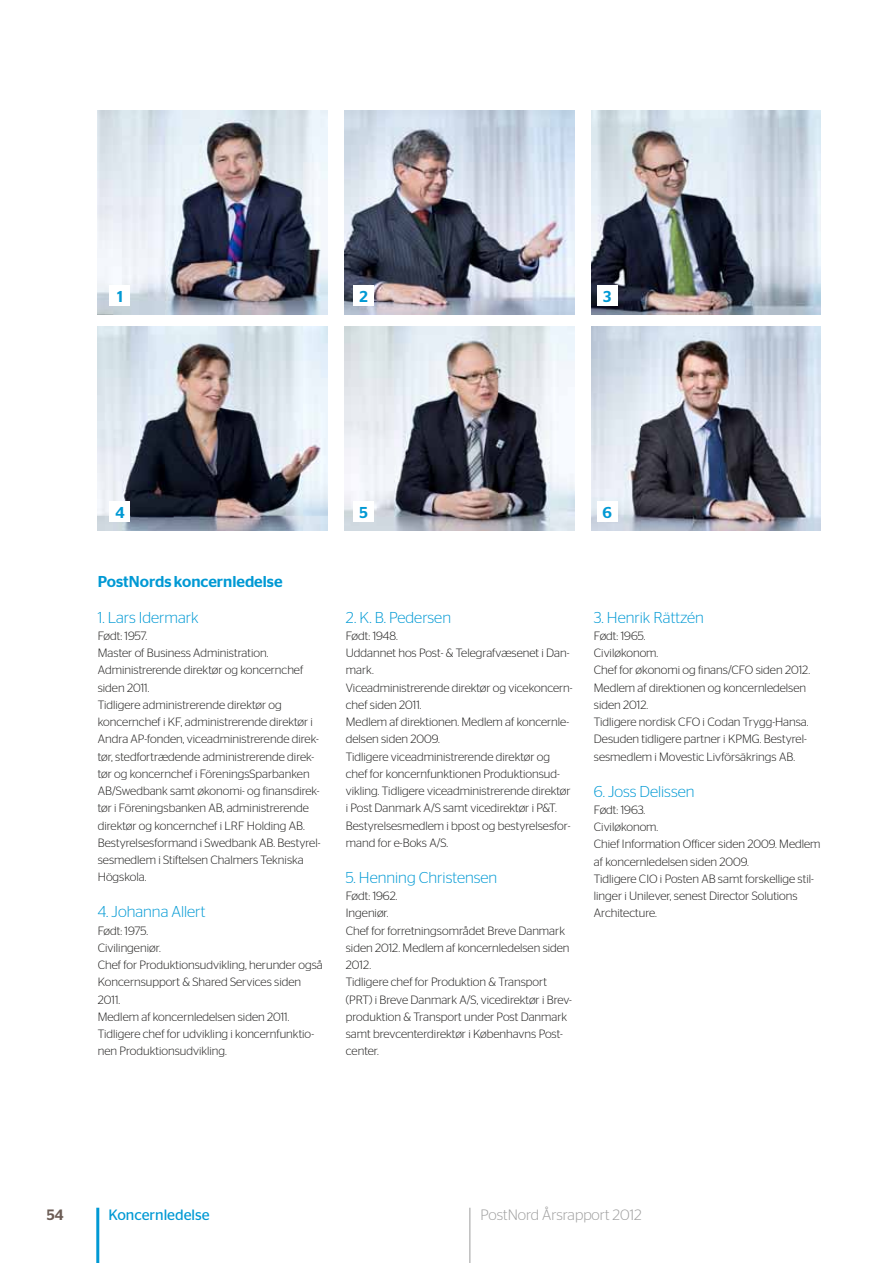
<style>
.page{position:relative;width:893px;height:1263px;background:#fff}
.page>*{position:absolute;margin:0;border:0;box-sizing:border-box;transform-origin:0 0}
.t1{font:300 15.75px "Stag Sans";color:#0099d4}
.t2{font:500 15.75px "Stag Sans";color:#0099d4}
.t3{font:300 15px "Stag Sans";color:#9d9d9d}
.t4{font:15px "Stag Sans";color:#0099d4}
.t5{font:500 15px "Stag Sans";color:#6c5d56}
.t6{font:300 12px/17.2px "Stag Sans";color:#1c1b1a}
</style>
<div class="page">
<img style="left:98px;top:111px;width:229px;height:204px">
<img style="left:98px;top:326px;width:229px;height:204px">
<img style="left:344px;top:111px;width:230px;height:204px">
<img style="left:344px;top:326px;width:230px;height:204px">
<img style="left:591px;top:111px;width:230px;height:204px">
<img style="left:591px;top:326px;width:230px;height:204px">
<div style="left:109px;top:285px;width:21px;height:21px;background:#fff"></div>
<div style="left:109px;top:501px;width:21px;height:21px;background:#fff"></div>
<div style="left:353px;top:285px;width:21px;height:21px;background:#fff"></div>
<div style="left:353px;top:501px;width:21px;height:21px;background:#fff"></div>
<div style="left:597px;top:285px;width:21px;height:21px;background:#fff"></div>
<div style="left:597px;top:501px;width:21px;height:21px;background:#fff"></div>
<hr style="left:96px;top:1208px;width:3px;height:55px;background:#0099d4">
<hr style="left:470px;top:1208px;width:1px;height:55px;background:#9d9d9d">
<p class="t2" style="left:117px;top:287px;width:7px">1</p>
<p class="t2" style="left:359px;top:287px;width:10px">2</p>
<p class="t2" style="left:603px;top:287px;width:10px">3</p>
<p class="t2" style="left:115px;top:503px;width:11px">4</p>
<p class="t2" style="left:98px;top:572px;width:186px">PostNords koncernledelse</p>
<p class="t1" style="left:98px;top:608px;width:102px">1. Lars Idermark</p>
<p class="t6" style="left:98px;top:627px;width:224px">Født: 1957.<br>Master of Business Administration.<br>Administrerende direktør og koncernchef siden 2011.<br>Tidligere administrerende direktør og koncernchef i KF, administrerende direktør i Andra AP-fonden, viceadministrerende direk&shy;tør, stedfortrædende administrerende direk&shy;tør og koncernchef i FöreningsSparbanken AB/Swedbank samt økonomi- og finansdirek&shy;tør i Föreningsbanken AB, administrerende direktør og koncernchef i LRF Holding AB.<br>Bestyrelsesformand i Swedbank AB. Bestyrel&shy;sesmedlem i Stiftelsen Chalmers Tekniska Högskola.</p>
<p class="t1" style="left:98px;top:903px;width:109px">4. Johanna Allert</p>
<p class="t6" style="left:98px;top:922px;width:227px">Født: 1975.<br>Civilingeniør.<br>Chef for Produktionsudvikling, herunder også<br>Koncernsupport &amp; Shared Services siden<br>2011.<br>Medlem af koncernledelsen siden 2011.<br>Tidligere chef for udvikling i koncernfunktio&shy;nen Produktionsudvikling.</p>
<p class="t2" style="left:359px;top:503px;width:10px">5</p>
<p class="t2" style="left:602px;top:503px;width:11px">6</p>
<p class="t1" style="left:346px;top:608px;width:107px">2. K. B. Pedersen</p>
<p class="t6" style="left:346px;top:627px;width:228px">Født: 1948.<br>Uddannet hos Post- &amp; Telegrafvæsenet i Dan&shy;mark.<br>Viceadministrerende direktør og vicekoncern&shy;chef siden 2011.<br>Medlem af direktionen. Medlem af koncernle&shy;delsen siden 2009.<br>Tidligere viceadministrerende direktør og chef for koncernfunktionen Produktionsud&shy;vikling. Tidligere viceadministrerende direktør i Post Danmark A/S samt vicedirektør i P&amp;T.<br>Bestyrelsesmedlem i bpost og bestyrelsesfor&shy;mand for e-Boks A/S.</p>
<p class="t1" style="left:346px;top:869px;width:153px">5. Henning Christensen</p>
<p class="t6" style="left:346px;top:887px;width:228px">Født: 1962.<br>Ingeniør.<br>Chef for forretningsområdet Breve Danmark siden 2012. Medlem af koncernledelsen siden<br>2012.<br>Tidligere chef for Produktion &amp; Transport (PRT) i Breve Danmark A/S, vicedirektør i Brev&shy;produktion &amp; Transport under Post Danmark samt brevcenterdirektør i Københavns Post&shy;center.</p>
<p class="t1" style="left:594px;top:608px;width:111px">3. Henrik Rättzén</p>
<p class="t6" style="left:594px;top:627px;width:218px">Født: 1965.<br>Civiløkonom.<br>Chef for økonomi og finans/CFO siden 2012.<br>Medlem af direktionen og koncernledelsen siden 2012.<br>Tidligere nordisk CFO i Codan Trygg-Hansa.<br>Desuden tidligere partner i KPMG. Bestyrel&shy;sesmedlem i Movestic Livförsäkrings AB.</p>
<p class="t1" style="left:594px;top:782px;width:102px">6. Joss Delissen</p>
<p class="t6" style="left:594px;top:801px;width:228px">Født: 1963.<br>Civiløkonom.<br>Chief Information Officer siden 2009. Medlem af koncernledelsen siden 2009.<br>Tidligere CIO i Posten AB samt forskellige stil&shy;linger i Unilever, senest Director Solutions<br>Architecture.</p>
<p class="t5" style="left:47px;top:1206px;width:18px">54</p>
<p class="t4" style="left:108px;top:1206px;width:103px">Koncernledelse</p>
<p class="t3" style="left:480px;top:1206px;width:163px">PostNord Årsrapport 2012</p>
</div>
